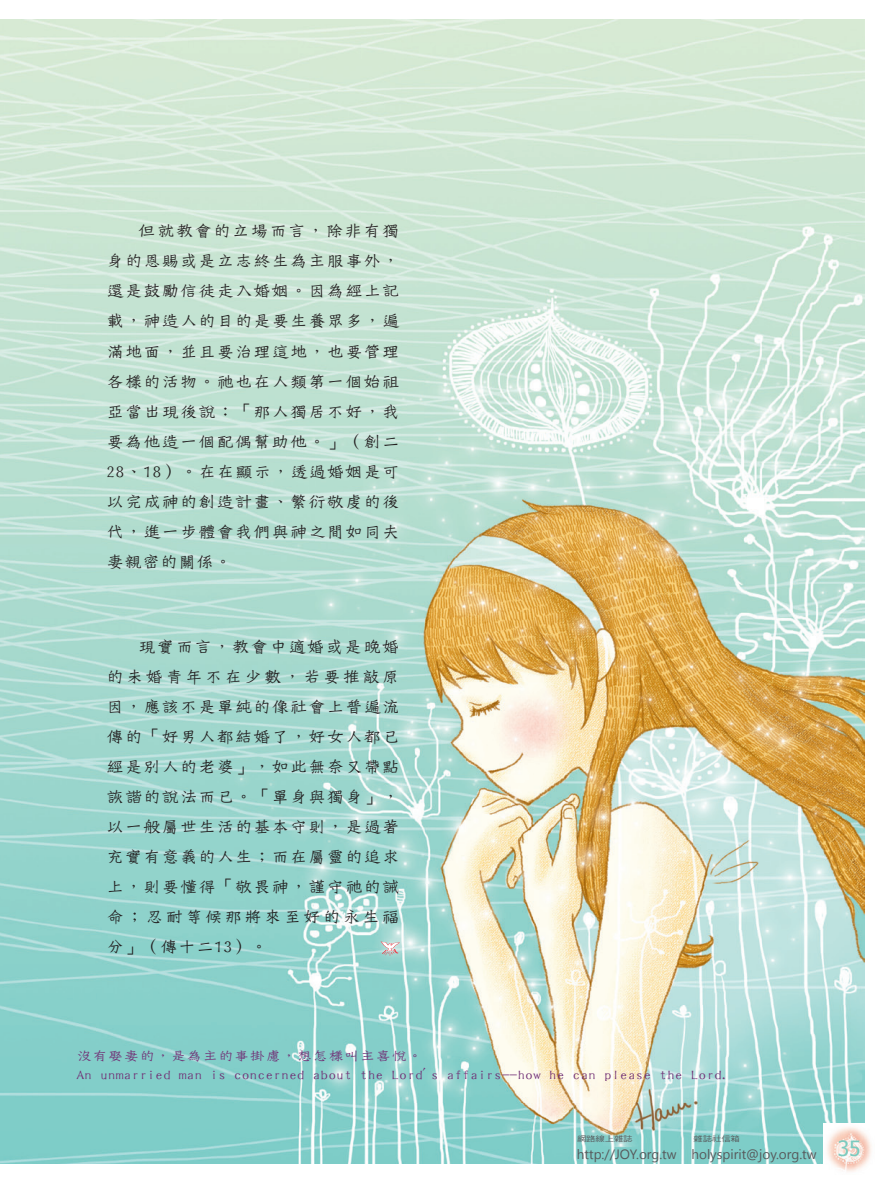
<style>
.page{position:relative;width:893px;height:1191px;background:#fff}
.page>*{position:absolute;margin:0;border:0;box-sizing:border-box;transform-origin:0 0}
.t1{font:21px "Tahoma";color:#7bcbbf}
.主題前言{font:18px/30px "DF Tie Xian W3 WIN BF";letter-spacing:.02em;color:#231f20;text-align:justify}
.眉批{font:14.1px "DF Tie Xian W3 WIN BF";color:#712e74;scale:1.11 1}
.t2{font:13.5px "Segoe UI";color:#57585a}
.t3{font:7.5px "DF Hei W5 WIN BF";letter-spacing:-.015em;color:#57585a;scale:1.25 1}
</style>
<div class="page">
<img style="left:0;top:20px;width:865px;height:1143px">
<img style="left:824px;top:1123px;width:48px;height:49px">
<svg style="left:381px;top:941px;width:19px;height:14px"></svg>
<p class="主題前言" style="left:106px;top:216px;width:295px;text-indent:32px">但就教會的立場而言，除非有獨身的恩賜或是立志終生為主服事外，還是鼓勵信徒走入婚姻。因為經上記載，神造人的目的是要生養眾多，遍滿地面，並且要治理這地，也要管理各樣的活物。祂也在人類第一個始祖亞當出現後說：「那人獨居不好，我要為他造一個配偶幫助他。」（創二28、18）。在在顯示，透過婚姻是可以完成神的創造計畫、繁衍敬虔的後代，進一步體會我們與神之間如同夫妻親密的關係。</p>
<p class="主題前言" style="left:106px;top:631px;width:295px;text-indent:32px">現實而言，教會中適婚或是晚婚的未婚青年不在少數，若要推敲原因，應該不是單純的像社會上普遍流傳的「好男人都結婚了，好女人都已經是別人的老婆」，如此無奈又帶點詼諧的說法而已。「單身與獨身」，以一般屬世生活的基本守則，是過著充實有意義的人生；而在屬靈的追求上，則要懂得「敬畏神，謹守祂的誡命；忍耐等候那將來至好的永生福分」（傳十二13）。</p>
<p class="眉批" style="left:76px;top:1048px;width:314px">沒有娶妻的，是為主的事掛慮，想怎樣叫主喜悅。</p>
<p class="眉批" style="left:76px;top:1067px;width:590px">An unmarried man is concerned about the Lord's affairs--how he can please the Lord.</p>
<p class="t3" style="left:577px;top:1135px;width:46px">網路線上雜誌</p>
<p class="t3" style="left:694px;top:1135px;width:39px">雜誌社信箱</p>
<p class="t2" style="left:577px;top:1144px;width:241px">http://JOY.org.tw holyspirit@joy.org.tw</p>
<p class="t1" style="left:838px;top:1134px;width:24px">35</p>
</div>
